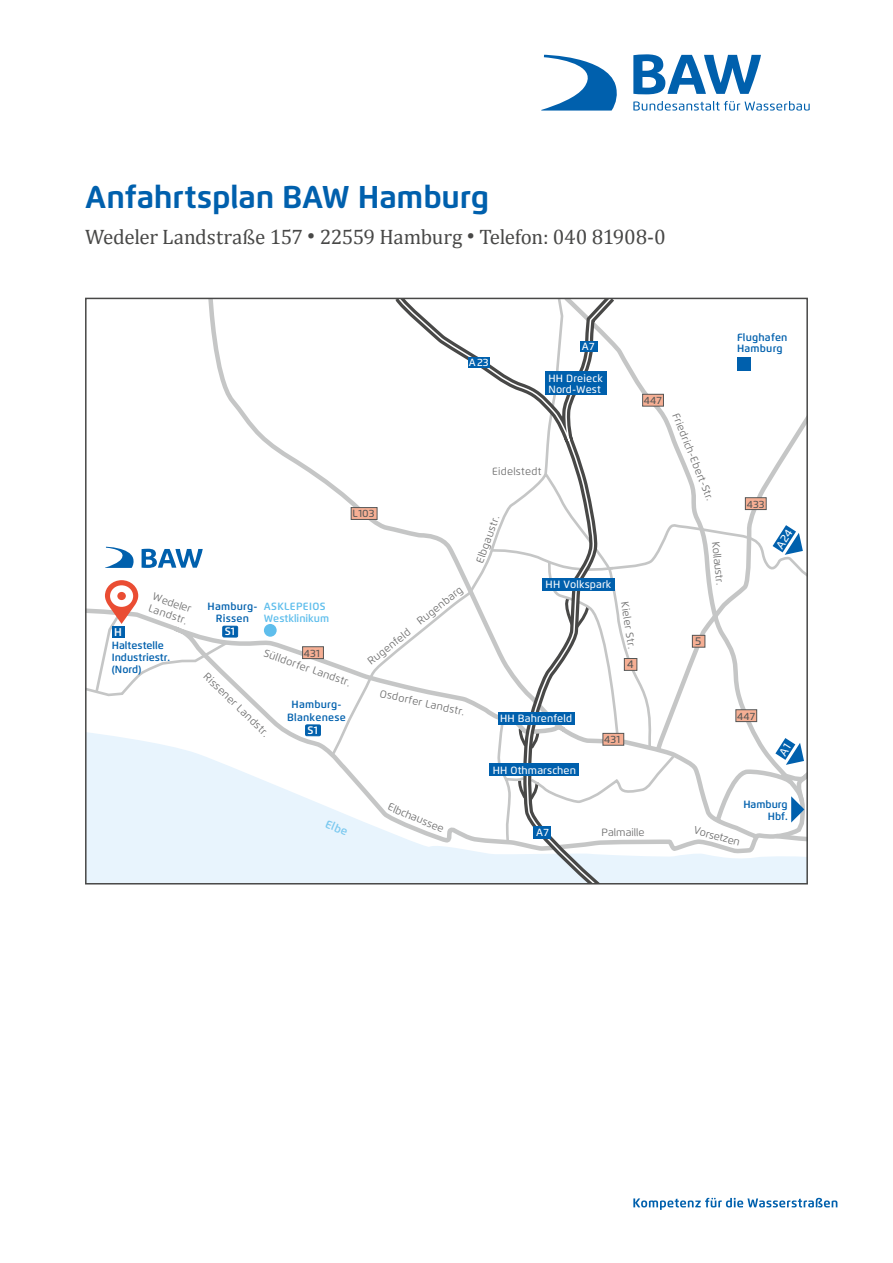
<style>
.page{position:relative;width:893px;height:1263px;background:#fff}
.page>*{position:absolute;margin:0;border:0;box-sizing:border-box;transform-origin:0 0}
.t1{font:700 31.5px "Flexo";letter-spacing:-.005em;color:#0060ad}
.t2{font:21px "Cambria";letter-spacing:-.02em;color:#484847}
.t3{font:600 11.25px "Flexo";color:rgb(95 190 236/.8)}
.t4{font:500 11.25px "Flexo";color:#565655}
.t5{font:600 11.25px "Flexo";color:#fff}
.t6{font:600 10.95px "Flexo";color:#fff}
.t7{font:10.5px/12.6px "Flexo";letter-spacing:.02em;color:#6e6e6e}
.t8{font:500 10.5px/10.5px "Flexo";letter-spacing:.015em;color:#fff}
.t9{font:600 10.5px/12.6px "Flexo";letter-spacing:.02em;color:#0060ad;text-align:center}
.t10{font:600 10.5px/12px "Flexo";letter-spacing:-.005em;color:#0060ad}
.t11{font:600 10.5px/11.9px "Flexo";color:#5fbeec}
.t12{font:500 10.5px "Flexo";letter-spacing:.01em;color:#565655}
.t13{font:600 10.5px/12px "Flexo";color:#0060ad;text-align:right}
.t14{font:10.5px "Flexo";color:#6e6e6e}
.s1{font-size:18px}
</style>
<div class="page">
<svg style="left:541px;top:54px;width:269px;height:57px"></svg>
<svg style="left:633px;top:1198px;width:204px;height:12px"></svg>
<div style="left:88px;top:855px;width:717px;height:26px;background:#e8f4fd"></div>
<svg style="left:88px;top:301px;width:667px;height:554px"></svg>
<div style="left:223px;top:626px;width:15px;height:11px;background:#0060ad"></div>
<div style="left:222px;top:626px;width:16px;height:11px;border:1px solid #0060ad"></div>
<svg style="left:329px;top:301px;width:476px;height:546px"></svg>
<svg style="left:388px;top:301px;width:234px;height:580px"></svg>
<svg style="left:397px;top:301px;width:216px;height:580px"></svg>
<div style="left:468px;top:357px;width:22px;height:11px;background:#0060ad"></div>
<div style="left:534px;top:826px;width:17px;height:13px;background:#0060ad"></div>
<div style="left:580px;top:341px;width:17px;height:11px;background:#0060ad"></div>
<svg style="left:772px;top:831px;width:33px;height:12px"></svg>
<div style="left:490px;top:763px;width:89px;height:13px;background:#0060ad"></div>
<div style="left:542px;top:578px;width:72px;height:13px;background:#0060ad"></div>
<div style="left:545px;top:372px;width:62px;height:23px;background:#0060ad"></div>
<div style="left:498px;top:712px;width:76px;height:12px;background:#0060ad"></div>
<div style="left:305px;top:725px;width:15px;height:11px;background:#0060ad"></div>
<div style="left:305px;top:725px;width:16px;height:11px;border:1px solid #0060ad"></div>
<svg style="left:142px;top:549px;width:61px;height:19px"></svg>
<svg style="left:105px;top:547px;width:29px;height:21px"></svg>
<svg style="left:88px;top:580px;width:145px;height:117px"></svg>
<div style="left:264px;top:624px;width:13px;height:13px;background:#5fbeec;border-radius:50%"></div>
<div style="left:624px;top:658px;width:13px;height:12px;background:#f6af94"></div>
<div style="left:624px;top:658px;width:13px;height:13px;border:1px solid #565655"></div>
<div style="left:603px;top:733px;width:21px;height:12px;background:#f6af94"></div>
<div style="left:602px;top:733px;width:22px;height:13px;border:1px solid #565655"></div>
<div style="left:692px;top:635px;width:13px;height:12px;background:#f6af94"></div>
<div style="left:692px;top:635px;width:13px;height:13px;border:1px solid #565655"></div>
<div style="left:643px;top:394px;width:20px;height:12px;background:#f6af94"></div>
<div style="left:642px;top:394px;width:22px;height:12px;border:1px solid #565655"></div>
<div style="left:736px;top:710px;width:21px;height:12px;background:#f6af94"></div>
<div style="left:735px;top:709px;width:22px;height:13px;border:1px solid #565655"></div>
<div style="left:745px;top:498px;width:21px;height:12px;background:#f6af94"></div>
<div style="left:745px;top:497px;width:22px;height:13px;border:1px solid #565655"></div>
<div style="left:303px;top:647px;width:20px;height:12px;background:#f6af94"></div>
<div style="left:302px;top:646px;width:22px;height:13px;border:1px solid #565655"></div>
<div style="left:351px;top:508px;width:26px;height:11px;background:#f6af94"></div>
<div style="left:351px;top:507px;width:26px;height:13px;border:1px solid #565655"></div>
<div style="left:112px;top:626px;width:12px;height:12px;background:#0060ad"></div>
<svg style="left:775px;top:738px;width:32px;height:84px"></svg>
<svg style="left:773px;top:525px;width:30px;height:30px"></svg>
<h1 class="t1" style="left:85px;top:177px;width:406px">Anfahrtsplan BAW Hamburg</h1>
<h2 class="t2" style="left:85px;top:224px;width:582px">Wedeler Landstraße 157 <span class="s1">•</span> 22559 Hamburg <span class="s1">•</span> Telefon: 040 81908-0</h2>
<p class="t7" style="left:155px;top:590px;width:42px;rotate:19deg">Wedeler<br>Landstr.</p>
<p class="t5" style="left:114px;top:625px;width:9px">H</p>
<p class="t10" style="left:112px;top:639px;width:60px">Haltestelle<br>Industriestr. (Nord)</p>
<p class="t8" style="left:469px;top:357px;width:21px">A 23</p>
<p class="t8" style="left:582px;top:341px;width:14px">A7</p>
<p class="t8" style="left:549px;top:373px;width:56px">HH Dreieck<br>Nord-West</p>
<p class="t12" style="left:644px;top:394px;width:20px">447</p>
<p class="t7" style="left:492px;top:465px;width:51px">Eidelstedt</p>
<p class="t12" style="left:352px;top:507px;width:24px">L103</p>
<p class="t9" style="left:208px;top:599px;width:52px">Hamburg-<br>Rissen</p>
<p class="t11" style="left:264px;top:600px;width:67px">ASKLEPEIOS<br>Westklinikum</p>
<p class="t6" style="left:225px;top:625px;width:12px">S1</p>
<p class="t7" style="left:267px;top:646px;width:93px;rotate:20deg">Sülldorfer Landstr.</p>
<p class="t12" style="left:304px;top:646px;width:17px">431</p>
<p class="t7" style="left:210px;top:670px;width:88px;rotate:44deg">Rissener Landstr.</p>
<p class="t9" style="left:287px;top:698px;width:60px">Hamburg-<br>Blankenese</p>
<p class="t6" style="left:308px;top:724px;width:12px">S1</p>
<p class="t7" style="left:365px;top:657px;width:120px;rotate:-38deg">Rugenfeld Rugenbarg</p>
<p class="t7" style="left:382px;top:687px;width:88px;rotate:13deg">Osdorfer Landstr.</p>
<p class="t7" style="left:473px;top:560px;width:51px;rotate:-70deg">Elbgaustr.</p>
<p class="t8" style="left:546px;top:579px;width:67px">HH Volkspark</p>
<p class="t7" style="left:631px;top:600px;width:49px;rotate:81deg">Kieler Str.</p>
<p class="t4" style="left:627px;top:658px;width:8px">4</p>
<p class="t8" style="left:500px;top:713px;width:74px">HH Bahrenfeld</p>
<p class="t8" style="left:493px;top:764px;width:85px">HH Othmarschen</p>
<p class="t12" style="left:604px;top:733px;width:17px">431</p>
<p class="t7" style="left:681px;top:411px;width:95px;rotate:68deg">Friedrich-Ebert-Str.</p>
<p class="t7" style="left:722px;top:541px;width:45px;rotate:84deg">Kollaustr.</p>
<p class="t4" style="left:695px;top:634px;width:8px">5</p>
<p class="t9" style="left:737px;top:332px;width:52px;line-height:11.2px;text-align:left">Flughafen<br>Hamburg</p>
<p class="t12" style="left:747px;top:497px;width:19px">433</p>
<p class="t12" style="left:737px;top:709px;width:20px">447</p>
<p class="t3" style="left:329px;top:817px;width:24px;rotate:23deg">Elbe</p>
<p class="t7" style="left:391px;top:800px;width:61px;rotate:23deg">Elbchaussee</p>
<p class="t8" style="left:536px;top:827px;width:14px">A7</p>
<p class="t13" style="left:743px;top:798px;width:46px">Hamburg<br>Hbf.</p>
<p class="t14" style="left:602px;top:825px;width:45px">Palmaille</p>
<p class="t7" style="left:696px;top:824px;width:49px;rotate:15deg">Vorsetzen</p>
</div>
